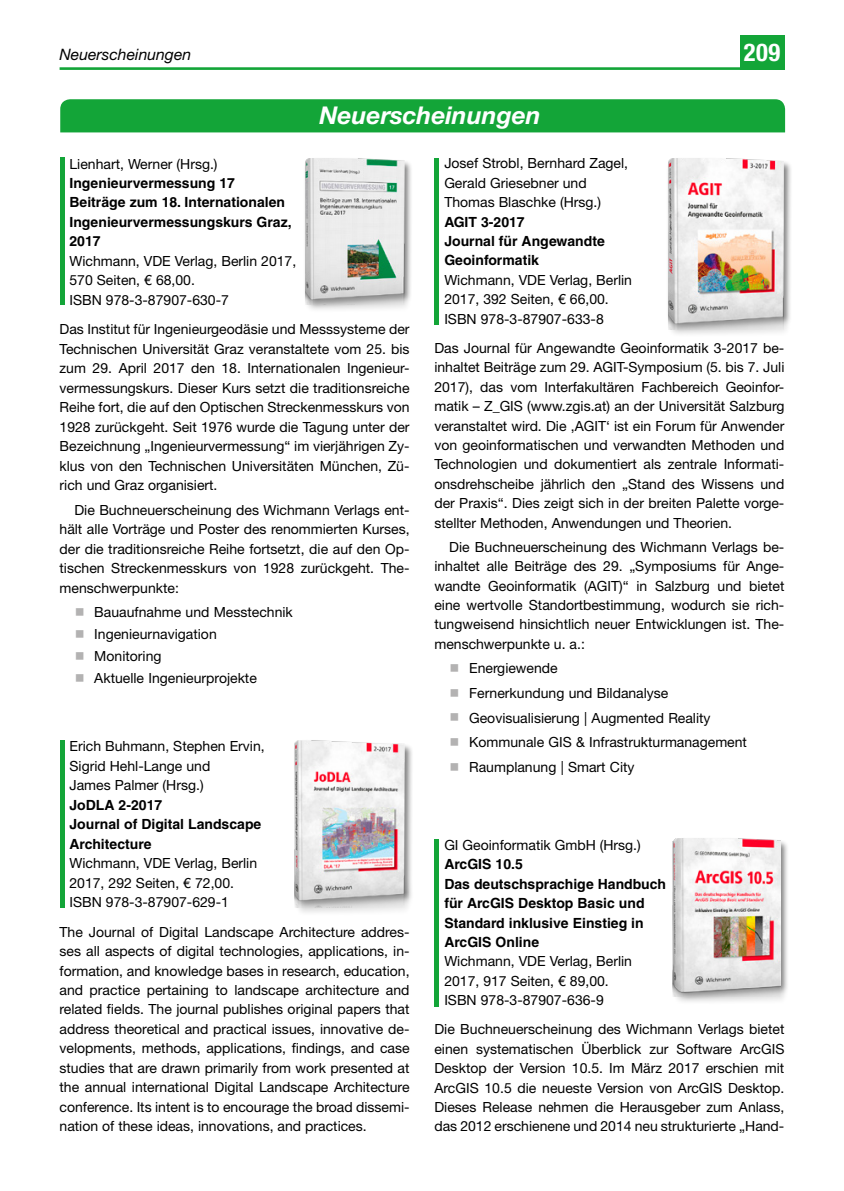
<style>
.page{position:relative;width:844px;height:1191px;background:#fff}
.page>*{position:absolute;margin:0;border:0;box-sizing:border-box;transform-origin:0 0}
.t1{font:italic 700 24.5px "Helvetica Neue LT Std";color:#fff}
.t2{font:700 condensed 24.5px "Helvetica Neue LT Std";color:#fff}
.t3{font:italic 15.75px "Helvetica Neue LT Std";color:#000}
.t4{font:14px/19.4px "Helvetica Neue LT Std";color:#000}
.t5{font:700 14px/19.4px "Helvetica";color:#000}
</style>
<div class="page">
<hr style="left:60px;top:67px;width:724px;height:3px;background:#13a538">
<div style="left:739px;top:35px;width:45px;height:35px;background:#13a538"></div>
<div style="left:60px;top:99px;width:724px;height:33px;background:#13a538"></div>
<hr style="left:60px;top:158px;width:4px;height:147px;background:#13a538">
<hr style="left:60px;top:740px;width:4px;height:168px;background:#13a538">
<div style="left:434px;top:158px;width:5px;height:166px;background:#13a538"></div>
<div style="left:434px;top:839px;width:5px;height:167px;background:#13a538"></div>
<div style="left:303px;top:156px;width:110px;height:157px;background:#000;opacity:.5"></div>
<img style="left:305px;top:158px;width:99px;height:146px">
<div style="left:293px;top:738px;width:123px;height:178px;background:#000;opacity:.5"></div>
<img style="left:295px;top:740px;width:113px;height:168px">
<div style="left:666px;top:156px;width:126px;height:181px;background:#000;opacity:.5"></div>
<img style="left:667px;top:158px;width:116px;height:171px">
<div style="left:671px;top:836px;width:118px;height:169px;background:#000;opacity:.5"></div>
<img style="left:672px;top:838px;width:108px;height:159px">
<p class="t3" style="left:60px;top:44px;width:133px">Neuerscheinungen</p>
<h1 class="t2" style="left:743px;top:38px;width:38px">209</h1>
<h1 class="t1" style="left:319px;top:100px;width:223px">Neuerscheinungen</h1>
<p class="t4" style="left:69px;top:154px;width:149px">Lienhart, Werner (Hrsg.)</p>
<p class="t5" style="left:69px;top:173px;width:223px">Ingenieurvermessung 17<br>Beiträge zum 18. Internationalen<br>Ingenieurvermessungskurs Graz,<br>2017</p>
<p class="t4" style="left:69px;top:251px;width:228px">Wichmann, VDE Verlag, Berlin 2017,<br>570 Seiten, € 68,00.<br>ISBN 978-3-87907-630-7</p>
<p class="t4" style="left:60px;top:319px;width:351px;text-align:justify">Das Institut für Ingenieurgeodäsie und Messsysteme der Technischen Universität Graz veranstaltete vom 25. bis zum 29. April 2017 den 18. Internationalen Ingenieur&shy;vermessungskurs. Dieser Kurs setzt die traditionsreiche Reihe fort, die auf den Optischen Streckenmesskurs von 1928 zurückgeht. Seit 1976 wurde die Tagung unter der Bezeichnung „Ingenieurvermessung“ im vierjährigen Zy&shy;klus von den Technischen Universitäten München, Zü&shy;rich und Graz organisiert.</p>
<p class="t4" style="left:60px;top:500px;width:351px;text-align:justify;text-indent:15px">Die Buchneuerscheinung des Wichmann Verlags ent&shy;hält alle Vorträge und Poster des renommierten Kurses, der die traditionsreiche Reihe fortsetzt, die auf den Op&shy;tischen Streckenmesskurs von 1928 zurückgeht. The&shy;menschwerpunkte:</p>
<p class="t4" style="left:94px;top:601px;width:200px;line-height:21.9px">Bauaufnahme und Messtechnik<br>Ingenieurnavigation<br>Monitoring<br>Aktuelle Ingenieurprojekte</p>
<p class="t4" style="left:69px;top:736px;width:197px">Erich Buhmann, Stephen Ervin,<br>Sigrid Hehl-Lange und<br>James Palmer (Hrsg.)</p>
<p class="t5" style="left:69px;top:795px;width:193px">JoDLA 2-2017<br>Journal of Digital Landscape<br>Architecture</p>
<p class="t4" style="left:69px;top:853px;width:189px">Wichmann, VDE Verlag, Berlin<br>2017, 292 Seiten, € 72,00.<br>ISBN 978-3-87907-629-1</p>
<p class="t4" style="left:60px;top:921px;width:351px;text-align:justify">The Journal of Digital Landscape Architecture addres&shy;ses all aspects of digital technologies, applications, in&shy;formation, and knowledge bases in research, education, and practice pertaining to landscape architecture and related fields. The journal publishes original papers that address theoretical and practical issues, innovative de&shy;velopments, methods, applications, findings, and case studies that are drawn primarily from work presented at the annual international Digital Landscape Architecture conference. Its intent is to encourage the broad dissemi&shy;nation of these ideas, innovations, and practices.</p>
<p class="t4" style="left:444px;top:153px;width:185px">Josef Strobl, Bernhard Zagel,<br>Gerald Griesebner und<br>Thomas Blaschke (Hrsg.)</p>
<p class="t5" style="left:444px;top:212px;width:162px">AGIT 3-2017<br>Journal für Angewandte<br>Geoinformatik</p>
<p class="t4" style="left:444px;top:270px;width:189px">Wichmann, VDE Verlag, Berlin<br>2017, 392 Seiten, € 66,00.<br>ISBN 978-3-87907-633-8</p>
<p class="t4" style="left:434px;top:338px;width:351px;text-align:justify">Das Journal für Angewandte Geoinformatik 3-2017 be&shy;inhaltet Beiträge zum 29. AGIT-Symposium (5. bis 7. Juli 2017), das vom Interfakultären Fachbereich Geoinfor&shy;matik – Z_GIS (www.zgis.at) an der Universität Salzburg veranstaltet wird. Die ‚AGIT‘ ist ein Forum für Anwender von geoinformatischen und verwandten Methoden und Technologien und dokumentiert als zentrale Informati&shy;onsdrehscheibe jährlich den „Stand des Wissens und der Praxis“. Dies zeigt sich in der breiten Palette vorge&shy;stellter Methoden, Anwendungen und Theorien.</p>
<p class="t4" style="left:434px;top:537px;width:351px;text-align:justify;text-indent:15px">Die Buchneuerscheinung des Wichmann Verlags be&shy;inhaltet alle Beiträge des 29. „Symposiums für Ange&shy;wandte Geoinformatik (AGIT)“ in Salzburg und bietet eine wertvolle Standortbestimmung, wodurch sie rich&shy;tungweisend hinsichtlich neuer Entwicklungen ist. The&shy;menschwerpunkte u. a.:</p>
<p class="t4" style="left:469px;top:656px;width:279px;line-height:24.7px">Energiewende<br>Fernerkundung und Bildanalyse<br>Geovisualisierung | Augmented Reality<br>Kommunale GIS &amp; Infrastrukturmanagement<br>Raumplanung | Smart City</p>
<p class="t4" style="left:444px;top:835px;width:198px">GI Geoinformatik GmbH (Hrsg.)</p>
<p class="t5" style="left:444px;top:854px;width:223px">ArcGIS 10.5<br>Das deutschsprachige Handbuch für ArcGIS Desktop Basic und<br>Standard inklusive Einstieg in<br>ArcGIS Online</p>
<p class="t4" style="left:444px;top:951px;width:189px">Wichmann, VDE Verlag, Berlin<br>2017, 917 Seiten, € 89,00.<br>ISBN 978-3-87907-636-9</p>
<p class="t4" style="left:434px;top:1019px;width:351px;text-align:justify">Die Buchneuerscheinung des Wichmann Verlags bietet einen systematischen Überblick zur Software ArcGIS Desktop der Version 10.5. Im März 2017 erschien mit ArcGIS 10.5 die neueste Version von ArcGIS Desktop.<br>Dieses Release nehmen die Herausgeber zum Anlass, das 2012 erschienene und 2014 neu strukturierte „Hand-</p>
</div>
